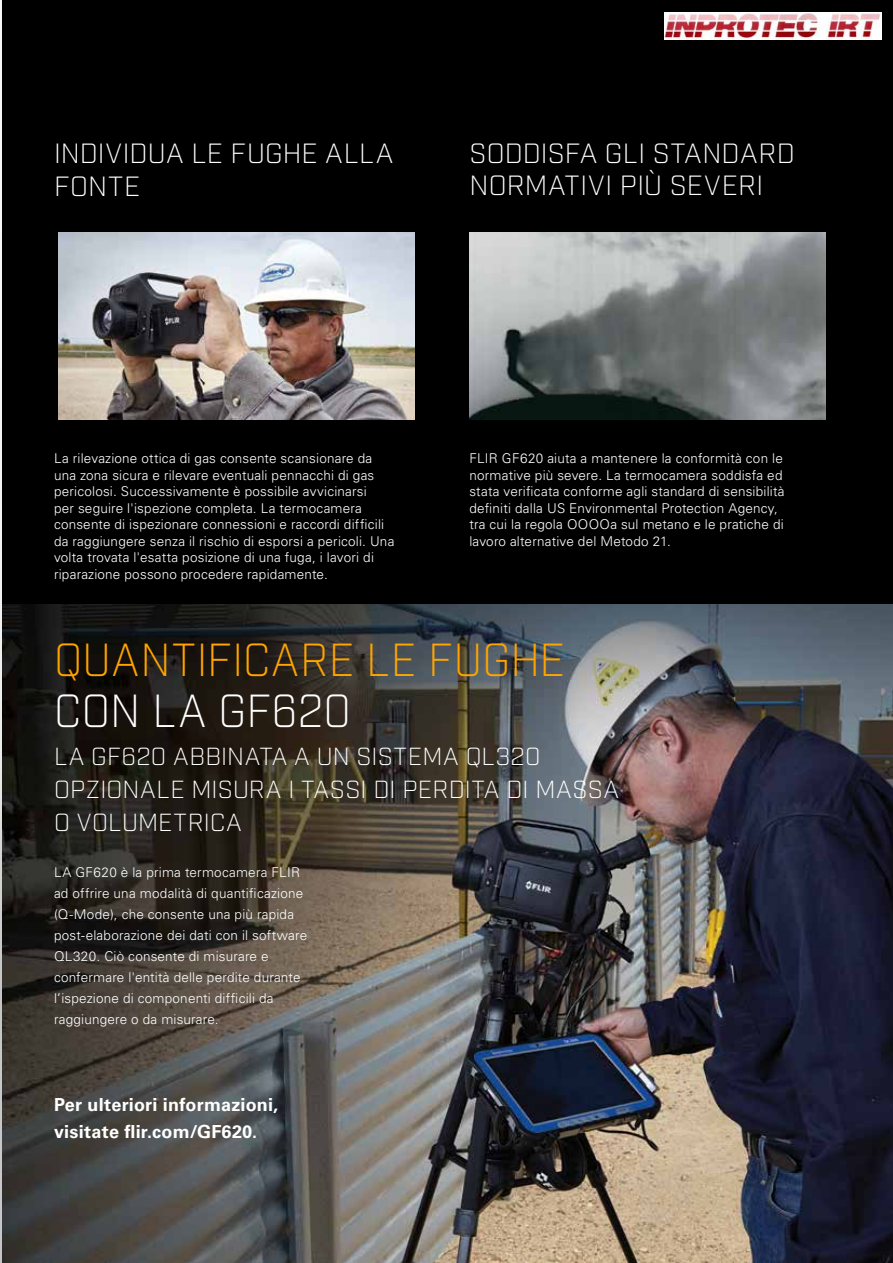
<style>
.page{position:relative;width:893px;height:1263px;background:#fff}
.page>*{position:absolute;margin:0;border:0;box-sizing:border-box;transform-origin:0 0}
.t1{font:300 45px "Industry";letter-spacing:.015em;color:#ffa400;scale:.95 1}
.t2{font:300 45px "Industry";letter-spacing:.005em;color:#fff;scale:.95 1}
.t3{font:300 27px/33px "Industry";letter-spacing:.015em;color:#fff}
.t4{font:300 24px/33px "Industry";letter-spacing:.015em;color:#fff}
.t5{font:700 18px/27px "Univers LT Std";letter-spacing:.01em;color:#fff}
.t6{font:300 13.5px/16.5px "Univers LT Std";letter-spacing:.015em;color:#fff}
</style>
<div class="page">
<div style="left:2px;top:0;width:891px;height:659px;background:#000"></div>
<img style="left:2px;top:604px;width:891px;height:659px">
<img style="left:58px;top:232px;width:356px;height:187px">
<img style="left:469px;top:232px;width:356px;height:187px">
<img style="left:665px;top:12px;width:217px;height:27px">
<h2 class="t3" style="left:54px;top:137px;width:341px">INDIVIDUA LE FUGHE ALLA<br>FONTE</h2>
<h2 class="t3" style="left:469px;top:137px;width:327px;line-height:32.4px">SODDISFA GLI STANDARD<br>NORMATIVI PIÙ SEVERI</h2>
<p class="t6" style="left:54px;top:450px;width:342px">La rilevazione ottica di gas consente scansionare da una zona sicura e rilevare eventuali pennacchi di gas pericolosi. Successivamente è possibile avvicinarsi<br>per seguire l'ispezione completa. La termocamera consente di ispezionare connessioni e raccordi difficili da raggiungere senza il rischio di esporsi a pericoli. Una volta trovata l'esatta posizione di una fuga, i lavori di riparazione possono procedere rapidamente.</p>
<p class="t6" style="left:469px;top:450px;width:317px">FLIR GF620 aiuta a mantenere la conformità con le normative più severe. La termocamera soddisfa ed stata verificata conforme agli standard di sensibilità definiti dalla US Environmental Protection Agency, tra cui la regola OOOOa sul metano e le pratiche di lavoro alternative del Metodo 21.</p>
<h1 class="t1" style="left:54px;top:633px;width:539px">QUANTIFICARE LE FUGHE</h1>
<h1 class="t2" style="left:54px;top:684px;width:314px">CON LA GF620</h1>
<h3 class="t4" style="left:54px;top:740px;width:567px">LA GF620 ABBINATA A UN SISTEMA QL320<br>OPZIONALE MISURA I TASSI DI PERDITA DI MASSA<br>O VOLUMETRICA</h3>
<p class="t6" style="left:54px;top:861px;width:255px;line-height:21px">LA GF620 è la prima termocamera FLIR ad offrire una modalità di quantificazione (Q-Mode), che consente una più rapida post-elaborazione dei dati con il software QL320. Ciò consente di misurare e confermare l'entità delle perdite durante l’ispezione di componenti difficili da raggiungere o da misurare.</p>
<h3 class="t5" style="left:54px;top:1091px;width:226px">Per ulteriori informazioni, visitate flir.com/GF620.</h3>
</div>
